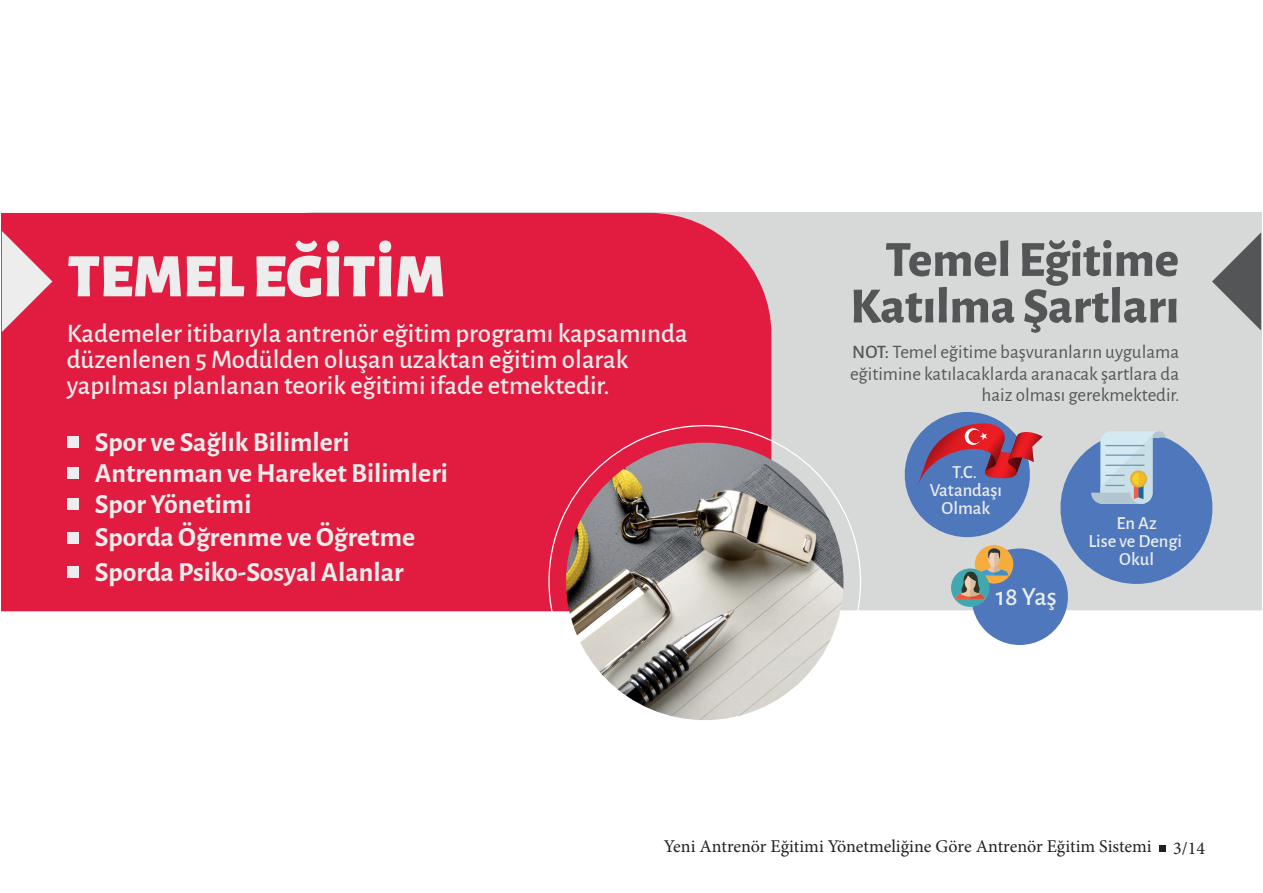
<style>
.page{position:relative;width:1263px;height:893px;background:#fff}
.page>*{position:absolute;margin:0;border:0;box-sizing:border-box;transform-origin:0 0}
.t1{font:900 61.8px "Alegreya Sans";color:#ecedec}
.t2{font:800 50.7px/46.5px "Alegreya Sans";color:#535557;text-align:right}
.t3{font:700 27.75px/32.5px "Alegreya Sans";color:#ecedec}
.t4{font:500 26.85px/26.2px "Alegreya Sans";color:#ecedec}
.t5{font:500 26.25px "Alegreya Sans";color:#ecedec}
.t6{font:19.05px/21.1px "Alegreya Sans";color:#535758;text-align:right}
.t7{font:500 18.45px/18.1px "Alegreya Sans";color:#ecedec;text-align:center}
.t8{font:18px "Minion Pro";letter-spacing:-.005em;color:#231f20}
.s1{font-weight:500}
</style>
<div class="page">
<div style="left:1159px;top:845px;width:7px;height:7px;background:#231f20"></div>
<div style="left:303px;top:212px;width:958px;height:398px;background:#d7d9d8"></div>
<div style="left:2px;top:213px;width:769px;height:398px;background:#e11c40"></div>
<img style="left:566px;top:443px;width:277px;height:277px;border-radius:139px">
<div style="left:67px;top:436px;width:12px;height:12px;background:#ecedec"></div>
<div style="left:67px;top:467px;width:12px;height:12px;background:#ecedec"></div>
<div style="left:67px;top:498px;width:12px;height:12px;background:#ecedec"></div>
<div style="left:67px;top:532px;width:12px;height:11px;background:#ecedec"></div>
<div style="left:67px;top:566px;width:12px;height:12px;background:#ecedec"></div>
<svg style="left:2px;top:231px;width:50px;height:101px;background:#e68596"></svg>
<svg style="left:1212px;top:232px;width:49px;height:99px;background:#959798"></svg>
<svg style="left:902px;top:412px;width:314px;height:233px;background:#a0abc6"></svg>
<h1 class="t1" style="left:68px;top:227px;width:379px">TEMEL EĞİTİM</h1>
<h2 class="t2" style="left:850px;top:232px;width:330px">Temel Eğitime<br>Katılma Şartları</h2>
<p class="t4" style="left:67px;top:319px;width:622px">Kademeler itibarıyla antrenör eğitim programı kapsamında düzenlenen 5 Modülden oluşan uzaktan eğitim olarak yapılması planlanan teorik eğitimi ifade etmektedir.</p>
<p class="t6" style="left:850px;top:341px;width:331px"><span class="s1">NOT:</span> Temel eğitime başvuranların uygulama eğitimine katılacaklarda aranacak şartlara da haiz olması gerekmektedir.</p>
<p class="t3" style="left:95px;top:423px;width:355px">Spor ve Sağlık Bilimleri<br>Antrenman ve Hareket Bilimleri<br>Spor Yönetimi<br>Sporda Öğrenme ve Öğretme<br>Sporda Psiko-Sosyal Alanlar</p>
<p class="t3" style="left:95px;top:542px;width:308px">Sporda Psiko-sosyal Alanlar</p>
<p class="t7" style="left:930px;top:462px;width:74px">T.C.<br>Vatandaşı<br>Olmak</p>
<p class="t5" style="left:996px;top:578px;width:62px">18 Yaş</p>
<p class="t7" style="left:1088px;top:513px;width:95px">En Az<br>Lise ve Dengi<br>Okul</p>
<p class="t8" style="left:664px;top:834px;width:543px">Yeni Antrenör Eğitimi Yönetmeliğine Göre Antrenör Eğitim Sistemi 3/14</p>
</div>
